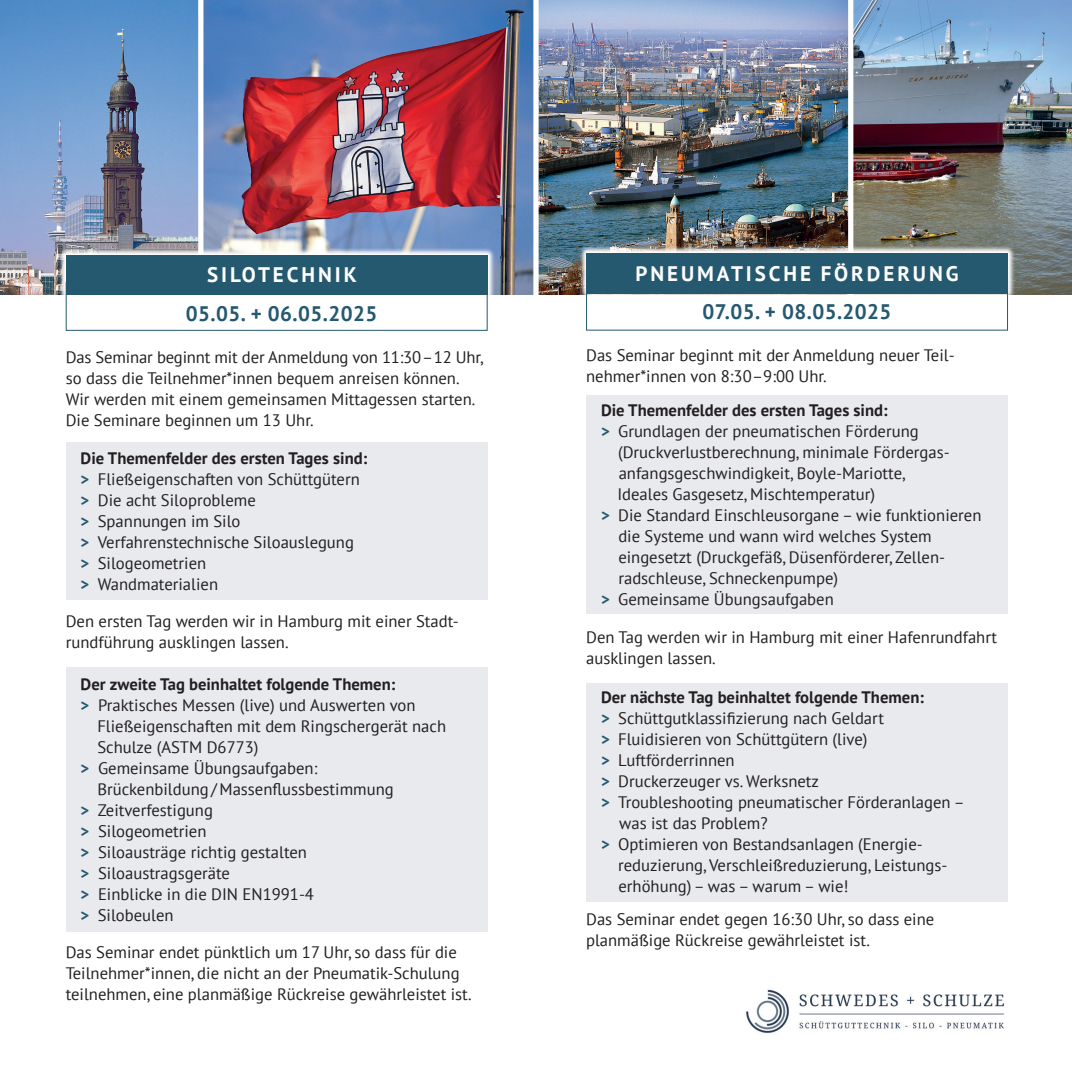
<style>
.page{position:relative;width:1072px;height:1072px;background:#fff}
.page>*{position:absolute;margin:0;border:0;box-sizing:border-box;transform-origin:0 0}
.t1{font:700 21px "PT Sans";letter-spacing:.02em;color:#245970}
.t2{font:700 21px "PT Sans";letter-spacing:.14em;color:#fff}
.t3{font:16.62px/21px "PT Sans";color:#231f20}
.t4{font:700 16.62px "PT Sans";color:#231f20}
.s1{font-weight:700}
.s2{font-weight:700;color:#245970}
</style>
<div class="page">
<div style="left:66px;top:667px;width:421px;height:264px;background:#e8eaee"></div>
<div style="left:66px;top:442px;width:421px;height:157px;background:#e8eaee"></div>
<img style="left:0;top:0;width:848px;height:294px">
<img style="left:746px;top:989px;width:259px;height:45px">
<img style="left:853px;top:0;width:218px;height:294px">
<div style="left:198px;top:0;width:5px;height:320px;background:#fff"></div>
<div style="left:533px;top:0;width:5px;height:318px;background:#fff"></div>
<svg style="left:59px;top:248px;width:435px;height:54px"></svg>
<div style="left:66px;top:255px;width:421px;height:39px;background:#245970"></div>
<div style="left:66px;top:282px;width:421px;height:49px;border:1px solid #245970"></div>
<div style="left:586px;top:683px;width:422px;height:219px;background:#e8eaee"></div>
<div style="left:586px;top:395px;width:422px;height:219px;background:#e8eaee"></div>
<img style="left:579px;top:246px;width:436px;height:49px">
<div style="left:586px;top:253px;width:422px;height:40px;background:#245970"></div>
<div style="left:586px;top:281px;width:422px;height:49px;border:1px solid #245970"></div>
<p class="t2" style="left:207px;top:261px;width:151px">SILOTECHNIK</p>
<p class="t1" style="left:186px;top:299px;width:193px">05.05. + 06.05.2025</p>
<p class="t3" style="left:66px;top:346px;width:419px">Das Seminar beginnt mit der Anmeldung von 11:30– 12 Uhr, so dass die Teilnehmer*innen bequem anreisen können.<br>Wir werden mit einem gemeinsamen Mittagessen starten.<br>Die Seminare beginnen um 13 Uhr.</p>
<p class="t3" style="left:81px;top:447px;width:288px"><span class="s1">Die Themenfelder des ersten Tages sind: </span><span class="s2">&gt;</span> Fließeigenschaften von Schüttgütern <span class="s2">&gt;</span> Die acht Siloprobleme<br><span class="s2">&gt;</span> Spannungen im Silo<br><span class="s2">&gt;</span> Verfahrenstechnische Siloauslegung<br><span class="s2">&gt;</span> Silogeometrien<br><span class="s2">&gt;</span> Wandmaterialien</p>
<p class="t3" style="left:66px;top:610px;width:394px">Den ersten Tag werden wir in Hamburg mit einer Stadt&shy;rundführung ausklingen lassen.</p>
<p class="t4" style="left:81px;top:673px;width:316px">Der zweite Tag beinhaltet folgende Themen:</p>
<p class="t3" style="left:81px;top:694px;width:336px"><span class="s2">&gt;</span> Praktisches Messen (live) und Auswerten von</p>
<p class="t3" style="left:97px;top:715px;width:350px">Fließeigenschaften mit dem Ringschergerät nach</p>
<p class="t3" style="left:97px;top:736px;width:163px">Schulze (ASTM D6773)</p>
<p class="t3" style="left:81px;top:757px;width:238px"><span class="s2">&gt;</span> Gemeinsame Übungsaufgaben:</p>
<p class="t3" style="left:97px;top:778px;width:298px">Brückenbildung /Massenflussbestimmung</p>
<p class="t3" style="left:81px;top:799px;width:134px"><span class="s2">&gt;</span> Zeitverfestigung</p>
<p class="t3" style="left:81px;top:820px;width:127px"><span class="s2">&gt;</span> Silogeometrien</p>
<p class="t3" style="left:81px;top:841px;width:228px"><span class="s2">&gt;</span> Siloausträge richtig gestalten</p>
<p class="t3" style="left:81px;top:862px;width:151px"><span class="s2">&gt;</span> Siloaustragsgeräte</p>
<p class="t3" style="left:81px;top:883px;width:235px"><span class="s2">&gt;</span> Einblicke in die DIN EN1991-4</p>
<p class="t3" style="left:81px;top:904px;width:95px"><span class="s2">&gt;</span> Silobeulen</p>
<p class="t3" style="left:66px;top:941px;width:407px">Das Seminar endet pünktlich um 17 Uhr, so dass für die<br>Teilnehmer*innen, die nicht an der Pneumatik-Schulung teilnehmen, eine planmäßige Rückreise gewährleistet ist.</p>
<p class="t2" style="left:635px;top:259px;width:324px">PNEUMATISCHE FÖRDERUNG</p>
<p class="t1" style="left:702px;top:298px;width:190px">07.05. + 08.05.2025</p>
<p class="t3" style="left:586px;top:344px;width:370px">Das Seminar beginnt mit der Anmeldung neuer Teil&shy;nehmer*innen von 8:30 – 9:00 Uhr.</p>
<p class="t4" style="left:601px;top:399px;width:288px">Die Themenfelder des ersten Tages sind:</p>
<p class="t3" style="left:601px;top:420px;width:319px"><span class="s2">&gt;</span> Grundlagen der pneumatischen Förderung</p>
<p class="t3" style="left:618px;top:441px;width:333px">(Druckverlustberechnung, minimale Fördergas-</p>
<p class="t3" style="left:618px;top:462px;width:288px">anfangsgeschwindigkeit, Boyle-Mariotte,</p>
<p class="t3" style="left:617px;top:483px;width:259px">Ideales Gasgesetz, Mischtemperatur)</p>
<p class="t3" style="left:601px;top:504px;width:382px"><span class="s2">&gt;</span> Die Standard Einschleusorgane – wie funktionieren</p>
<p class="t3" style="left:618px;top:525px;width:315px">die Systeme und wann wird welches System</p>
<p class="t3" style="left:618px;top:546px;width:328px">eingesetzt (Druckgefäß, Düsenförderer, Zellen-</p>
<p class="t3" style="left:618px;top:567px;width:221px">radschleuse, Schneckenpumpe)</p>
<p class="t3" style="left:601px;top:588px;width:234px"><span class="s2">&gt;</span> Gemeinsame Übungsaufgaben</p>
<p class="t3" style="left:586px;top:626px;width:412px">Den Tag werden wir in Hamburg mit einer Hafenrundfahrt ausklingen lassen.</p>
<p class="t4" style="left:601px;top:686px;width:324px">Der nächste Tag beinhaltet folgende Themen:</p>
<p class="t3" style="left:601px;top:707px;width:284px"><span class="s2">&gt;</span> Schüttgutklassifizierung nach Geldart</p>
<p class="t3" style="left:601px;top:728px;width:268px"><span class="s2">&gt;</span> Fluidisieren von Schüttgütern (live)</p>
<p class="t3" style="left:601px;top:749px;width:135px"><span class="s2">&gt;</span> Luftförderrinnen</p>
<p class="t3" style="left:601px;top:770px;width:219px"><span class="s2">&gt;</span> Druckerzeuger vs. Werksnetz</p>
<p class="t3" style="left:601px;top:791px;width:365px"><span class="s2">&gt;</span> Troubleshooting pneumatischer Förderanlagen –</p>
<p class="t3" style="left:619px;top:812px;width:150px">was ist das Problem?</p>
<p class="t3" style="left:601px;top:833px;width:323px"><span class="s2">&gt;</span> Optimieren von Bestandsanlagen (Energie-</p>
<p class="t3" style="left:618px;top:854px;width:331px">reduzierung, Verschleißreduzierung, Leistungs-</p>
<p class="t3" style="left:618px;top:875px;width:231px">erhöhung) – was – warum – wie!</p>
<p class="t3" style="left:586px;top:908px;width:350px">Das Seminar endet gegen 16:30 Uhr, so dass eine planmäßige Rückreise gewährleistet ist.</p>
</div>
